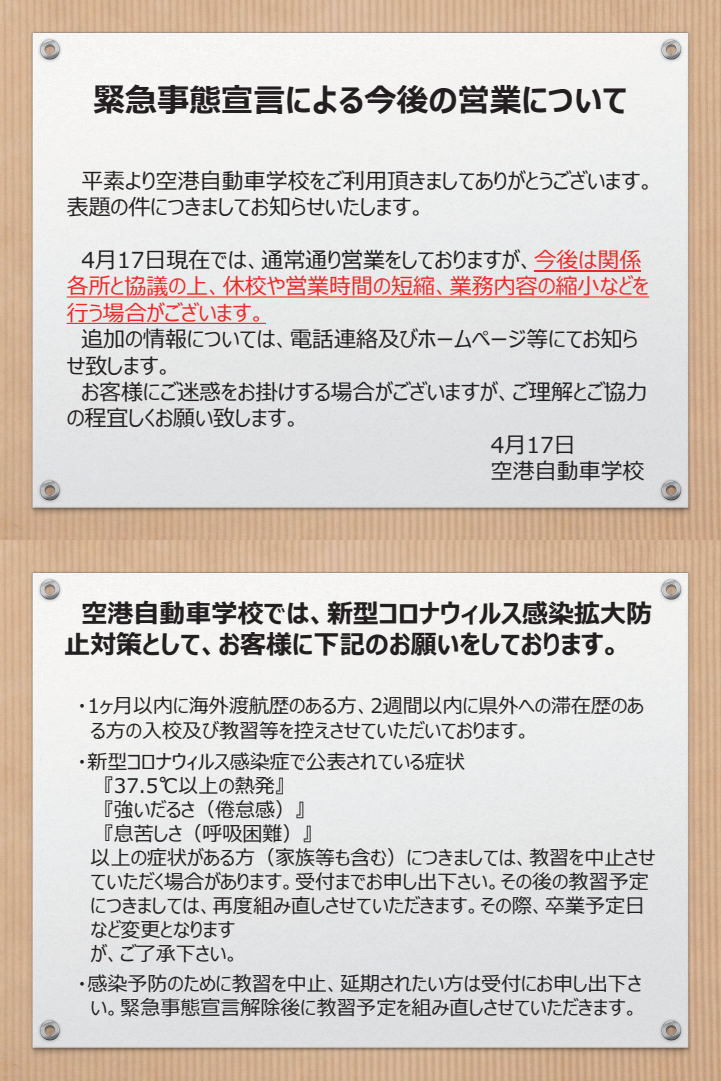
<style>
.page{position:relative;width:721px;height:1081px;background:#fff}
.page>*{position:absolute;margin:0;border:0;box-sizing:border-box;transform-origin:0 0}
.t1{font:700 32px "Meiryo UI";color:#231f20}
.t2{font:700 26px/31.2px "Meiryo UI";color:#231f20}
.t3{font:22px/26.4px "Meiryo UI";color:#231f20}
.t4{font:22px/26.4px "Meiryo UI";color:#ee2928}
.t5{font:20.1px "Meiryo UI";color:#231f20}
.t6{font:20px/24px "Meiryo UI";color:#231f20}
.s1{color:#231f20}
</style>
<div class="page">
<img style="left:0;top:0;width:720px;height:540px">
<hr style="left:534px;top:270px;width:107px;height:1px;background:#ee2928">
<svg style="left:67px;top:296px;width:582px;height:2px"></svg>
<svg style="left:67px;top:323px;width:199px;height:1px"></svg>
<img style="left:0;top:540px;width:720px;height:540px">
<h1 class="t1" style="left:93px;top:78px;width:536px">緊急事態宣言による今後の営業について</h1>
<p class="t3" style="left:67px;top:169px;width:590px;text-indent:15px">平素より空港自動車学校をご利用頂きましてありがとうございます。表題の件につきましてお知らせいたします。</p>
<p class="t4" style="left:67px;top:248px;width:584px;text-indent:15px"><span class="s1">4月17日現在では、通常通り営業をしておりますが、</span>今後は関係各所と協議の上、休校や営業時間の短縮、業務内容の縮小などを行う場合がございます。</p>
<p class="t3" style="left:67px;top:327px;width:573px;text-indent:15px">追加の情報については、電話連絡及びホームページ等にてお知らせ致します。</p>
<p class="t3" style="left:81px;top:380px;width:568px">お客様にご迷惑をお掛けする場合がございますが、ご理解とご協力</p>
<p class="t3" style="left:67px;top:406px;width:236px">の程宜しくお願い致します。</p>
<p class="t3" style="left:491px;top:433px;width:86px">4月17日</p>
<p class="t3" style="left:491px;top:459px;width:155px">空港自動車学校</p>
<h2 class="t2" style="left:64px;top:599px;width:590px;text-indent:17px">空港自動車学校では、新型コロナウィルス感染拡大防止対策として、お客様に下記のお願いをしております。</h2>
<p class="t5" style="left:77px;top:692px;width:568px">・1ヶ月以内に海外渡航歴のある方、2週間以内に県外への滞在歴のあ</p>
<p class="t6" style="left:77px;top:715px;width:455px;line-height:31.7px;text-indent:13px">る方の入校及び教習等を控えさせていただいております。・新型コロナウィルス感染症で公表されている症状</p>
<p class="t6" style="left:104px;top:775px;width:182px">『37.5℃以上の熱発』</p>
<p class="t6" style="left:104px;top:799px;width:203px">『強いだるさ（倦怠感）』</p>
<p class="t6" style="left:104px;top:823px;width:210px">『息苦しさ（呼吸困難）』</p>
<p class="t6" style="left:91px;top:847px;width:566px">以上の症状がある方（家族等も含む）につきましては、教習を中止させ</p>
<p class="t5" style="left:91px;top:868px;width:560px">ていただく場合があります。受付までお申し出下さい。その後の教習予定</p>
<p class="t6" style="left:91px;top:895px;width:556px">につきましては、再度組み直しさせていただきます。その際、卒業予定日など変更となります<br>が、ご了承下さい。</p>
<p class="t5" style="left:77px;top:970px;width:566px">・感染予防のために教習を中止、延期されたい方は受付にお申し出下さ</p>
<p class="t6" style="left:91px;top:997px;width:550px">い。緊急事態宣言解除後に教習予定を組み直しさせていただきます。</p>
</div>
